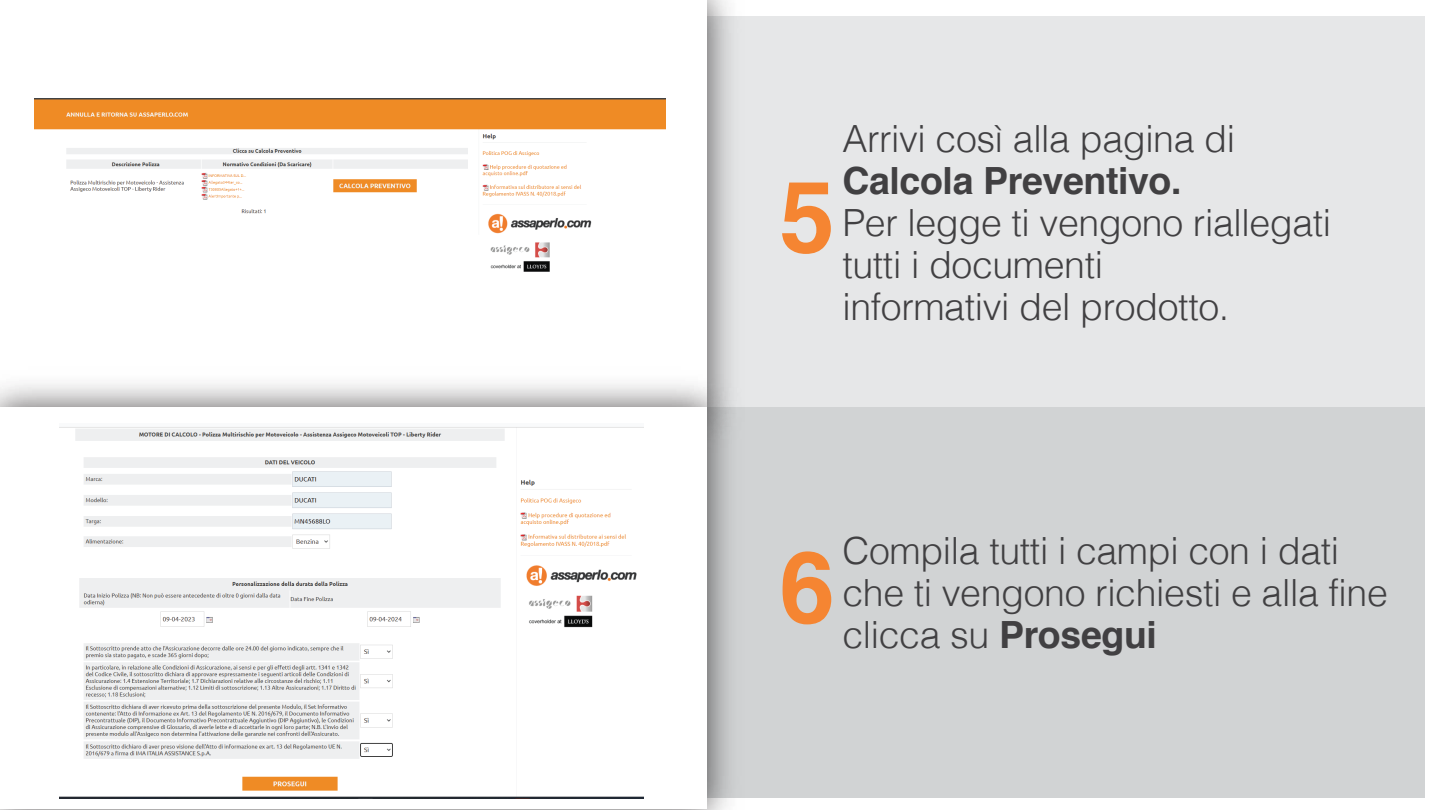
<style>
.page{position:relative;width:1440px;height:810px;background:#fff}
.page>*{position:absolute;margin:0;border:0;box-sizing:border-box;transform-origin:0 0}
.t1{font:700 99.52px "Helvetica";color:#f58532}
.t2{font:300 37.5px/42px "Helvetica";letter-spacing:-.01em;color:#414042}
.t3{font:700 37.5px "Helvetica";letter-spacing:-.01em;color:#414042}
.s1{font-weight:700}
</style>
<div class="page">
<div style="left:696px;top:16px;width:729px;height:391px;background:#e6e7e8"></div>
<div style="left:696px;top:407px;width:729px;height:390px;background:#d1d3d4"></div>
<div style="left:0;top:1px;width:707px;height:417px;background:#fff"></div>
<div style="left:0;top:407px;width:707px;height:401px;background:#fff"></div>
<img style="left:35px;top:99px;width:631px;height:173px">
<img style="left:60px;top:427px;width:584px;height:372px">
<h1 class="t1" style="left:779px;top:137px;width:57px">5</h1>
<p class="t2" style="left:842px;top:115px;width:394px">Arrivi così alla pagina di</p>
<p class="t3" style="left:842px;top:150px;width:341px">Calcola Preventivo.</p>
<p class="t2" style="left:842px;top:199px;width:490px">Per legge ti vengono riallegati tutti i documenti<br>informativi del prodotto.</p>
<h1 class="t1" style="left:779px;top:507px;width:57px">6</h1>
<p class="t2" style="left:842px;top:527px;width:547px">Compila tutti i campi con i dati che ti vengono richiesti e alla fine clicca su <span class="s1">Prosegui</span></p>
</div>
